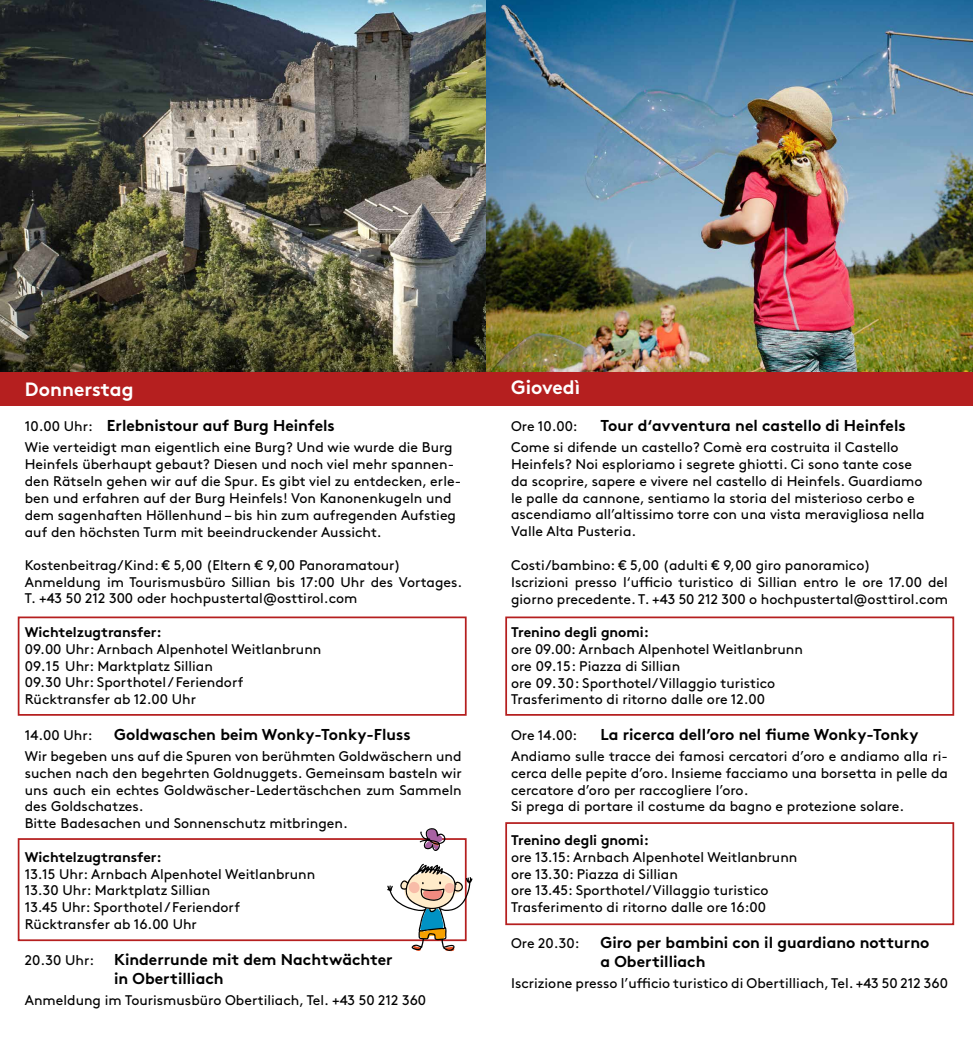
<style>
.page{position:relative;width:973px;height:1042px;background:#fff}
.page>*{position:absolute;margin:0;border:0;box-sizing:border-box;transform-origin:0 0}
.t1{font:700 19.25px "Brown";color:#fff}
.t2{font:700 15.75px/18.9px "Brown";color:#000}
.t3{font:14px/16.8px "Brown";color:#000}
.t4{font:700 14px "Brown";color:#000}
.s1{font-weight:400;font-size:14px}
</style>
<div class="page">
<img style="left:0;top:0;width:486px;height:372px">
<img style="left:486px;top:0;width:486px;height:372px">
<div style="left:0;top:372px;width:972px;height:33px;background:#b51f1f"></div>
<div style="left:18px;top:616px;width:448px;height:100px;background:#fff;border:2px solid #b51f1f"></div>
<div style="left:505px;top:616px;width:448px;height:100px;background:#fff;border:2px solid #b51f1f"></div>
<div style="left:18px;top:838px;width:448px;height:103px;background:#fff;border:2px solid #b51f1f"></div>
<div style="left:505px;top:822px;width:448px;height:103px;background:#fff;border:2px solid #b51f1f"></div>
<svg style="left:387px;top:863px;width:85px;height:89px"></svg>
<svg style="left:419px;top:828px;width:26px;height:23px"></svg>
<h1 class="t1" style="left:25px;top:373px;width:110px">Donnerstag</h1>
<p class="t2" style="left:25px;top:415px;width:311px"><span class="s1">10.00 Uhr:</span> Erlebnistour auf Burg Heinfels</p>
<p class="t3" style="left:25px;top:438px;width:438px">Wie verteidigt man eigentlich eine Burg? Und wie wurde die Burg Heinfels überhaupt gebaut? Diesen und noch viel mehr spannen&shy;den Rätseln gehen wir auf die Spur. Es gibt viel zu entdecken, erle&shy;ben und erfahren auf der Burg Heinfels! Von Kanonenkugeln und dem sagenhaften Höllenhund – bis hin zum aufregenden Aufstieg auf den höchsten Turm mit beeindruckender Aussicht.</p>
<p class="t3" style="left:25px;top:555px;width:439px">Kostenbeitrag/Kind: € 5,00 (Eltern € 9,00 Panoramatour)<br>Anmeldung im Tourismusbüro Sillian bis 17:00 Uhr des Vortages.<br>T. +43 50 212 300 oder hochpustertal@osttirol.com</p>
<p class="t4" style="left:25px;top:621px;width:138px">Wichtelzugtransfer:</p>
<p class="t3" style="left:25px;top:639px;width:298px">09.00 Uhr: Arnbach Alpenhotel Weitlanbrunn 09.15 Uhr: Marktplatz Sillian<br>09.30 Uhr: Sporthotel / Feriendorf Rücktransfer ab 12.00 Uhr</p>
<p class="t3" style="left:25px;top:725px;width:69px">14.00 Uhr:</p>
<p class="t2" style="left:114px;top:723px;width:298px">Goldwaschen beim Wonky-Tonky-Fluss</p>
<p class="t3" style="left:25px;top:746px;width:438px">Wir begeben uns auf die Spuren von berühmten Goldwäschern und suchen nach den begehrten Goldnuggets. Gemeinsam basteln wir uns auch ein echtes Goldwäscher-Ledertäschchen zum Sammeln des Goldschatzes.<br>Bitte Badesachen und Sonnenschutz mitbringen.</p>
<p class="t4" style="left:25px;top:845px;width:138px">Wichtelzugtransfer:</p>
<p class="t3" style="left:25px;top:864px;width:292px">13.15 Uhr: Arnbach Alpenhotel Weitlanbrunn 13.30 Uhr: Marktplatz Sillian<br>13.45 Uhr: Sporthotel / Feriendorf Rücktransfer ab 16.00 Uhr</p>
<p class="t3" style="left:25px;top:950px;width:71px">20.30 Uhr:</p>
<p class="t2" style="left:114px;top:948px;width:280px">Kinderrunde mit dem Nachtwächter in Obertilliach</p>
<p class="t3" style="left:25px;top:990px;width:403px">Anmeldung im Tourismusbüro Obertiliach, Tel. +43 50 212 360</p>
<h1 class="t1" style="left:511px;top:372px;width:71px">Giovedì</h1>
<p class="t3" style="left:511px;top:417px;width:68px">Ore 10.00:</p>
<p class="t2" style="left:600px;top:415px;width:307px">Tour d‘avventura nel castello di Heinfels</p>
<p class="t3" style="left:511px;top:438px;width:415px">Come si difende un castello? Comè era costruita il Castello Heinfels? Noi esploriamo i segrete ghiotti. Ci sono tante cose da scoprire, sapere e vivere nel castello di Heinfels. Guardiamo le palle da cannone, sentiamo la storia del misterioso cerbo e ascendiamo all’altissimo torre con una vista meravigliosa nella Valle Alta Pusteria.</p>
<p class="t3" style="left:511px;top:555px;width:438px">Costi/bambino: € 5,00 (adulti € 9,00 giro panoramico)<br>Iscrizioni presso l‘ufficio turistico di Sillian entro le ore 17.00 del giorno precedente. T. +43 50 212 300 o hochpustertal@osttirol.com</p>
<p class="t4" style="left:511px;top:621px;width:139px">Trenino degli gnomi:</p>
<p class="t3" style="left:511px;top:639px;width:293px">ore 09.00: Arnbach Alpenhotel Weitlanbrunn ore 09.15: Piazza di Sillian<br>ore 09.30: Sporthotel/ Villaggio turistico Trasferimento di ritorno dalle ore 12.00</p>
<p class="t3" style="left:511px;top:725px;width:68px">Ore 14.00:</p>
<p class="t2" style="left:600px;top:723px;width:319px">La ricerca dell’oro nel fiume Wonky-Tonky</p>
<p class="t3" style="left:511px;top:746px;width:438px">Andiamo sulle tracce dei famosi cercatori d’oro e andiamo alla ri&shy;cerca delle pepite d’oro. Insieme facciamo una borsetta in pelle da cercatore d’oro per raccogliere l’oro.<br>Si prega di portare il costume da bagno e protezione solare.</p>
<p class="t4" style="left:511px;top:829px;width:139px">Trenino degli gnomi:</p>
<p class="t3" style="left:511px;top:847px;width:288px">ore 13.15: Arnbach Alpenhotel Weitlanbrunn ore 13.30: Piazza di Sillian<br>ore 13.45: Sporthotel/ Villaggio turistico Trasferimento di ritorno dalle ore 16:00</p>
<p class="t3" style="left:511px;top:933px;width:70px">Ore 20.30:</p>
<p class="t2" style="left:600px;top:931px;width:330px">Giro per bambini con il guardiano notturno a Obertilliach</p>
<p class="t3" style="left:511px;top:973px;width:438px">Iscrizione presso l’ufficio turistico di Obertilliach, Tel. +43 50 212 360</p>
</div>
